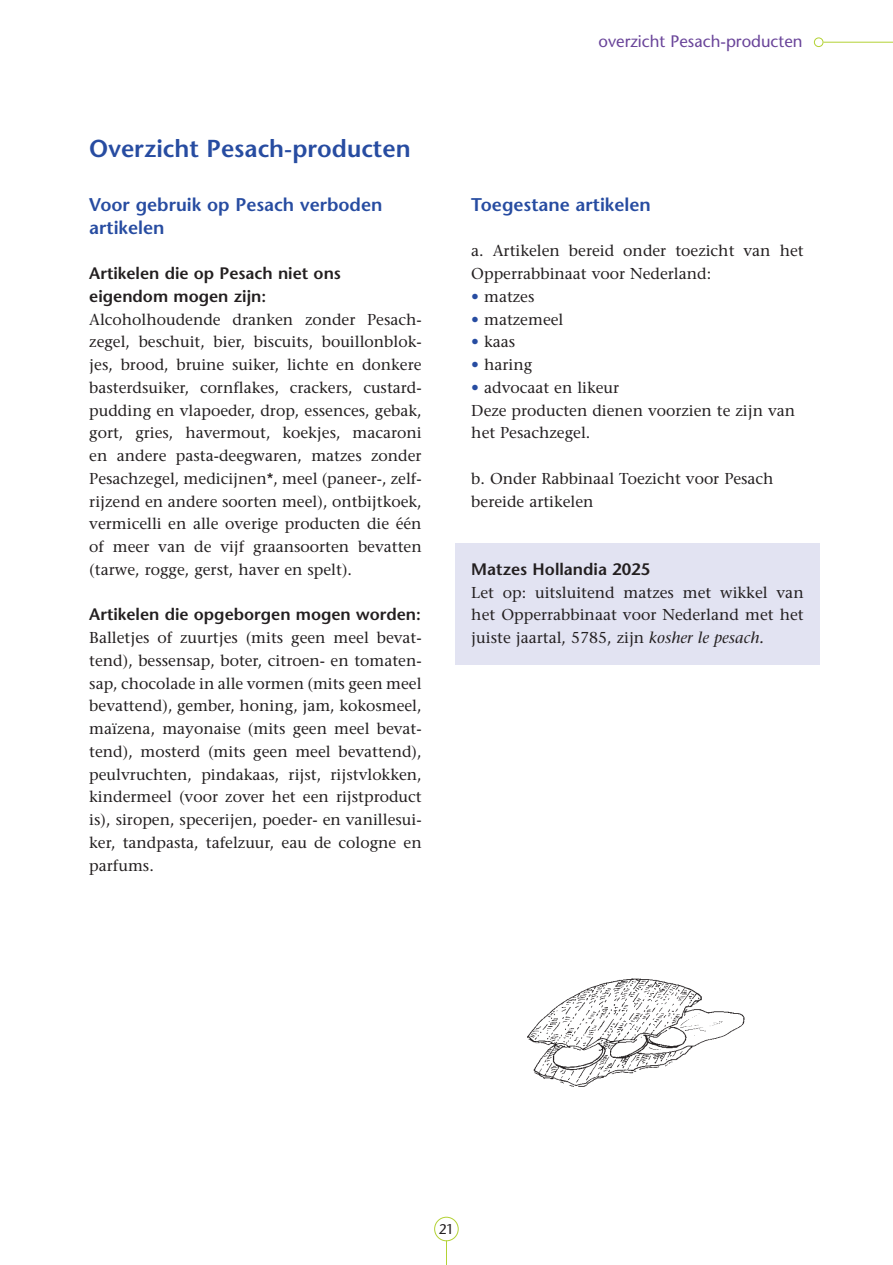
<style>
.page{position:relative;width:893px;height:1265px;background:#fff}
.page>*{position:absolute;margin:0;border:0;box-sizing:border-box;transform-origin:0 0}
.t1{font:600 24.5px "Stone Sans";color:#274ca1}
.t2{font:600 18.38px/22.8px "Stone Sans";color:#274ca1}
.t3{font:600 16.62px/22.8px "Stone Sans";color:#231f20}
.t4{font:16.62px "Stone Sans";color:#694499}
.t5{font:15.75px/22.8px "Stone Serif";color:#231f20;text-align:justify}
.t6{font:14px "Stone Sans";color:#231f20}
.s1{color:#274ca1}
.s2{font-style:italic}
</style>
<div class="page">
<div style="left:434px;top:1217px;width:25px;height:24px;border:1px solid #b3d234;border-radius:50%"></div>
<svg style="left:446px;top:1240px;width:1px;height:25px"></svg>
<hr style="left:823px;top:42px;width:70px;height:1px;background:#b3d234">
<div style="left:814px;top:37px;width:9px;height:10px;border:1px solid #b3d234;border-radius:50%"></div>
<div style="left:455px;top:543px;width:365px;height:122px;background:#e2e3f2"></div>
<img style="left:527px;top:978px;width:218px;height:109px">
<h1 class="t1" style="left:89px;top:134px;width:323px">Overzicht Pesach-producten</h1>
<p class="t2" style="left:89px;top:193px;width:295px">Voor gebruik op Pesach verboden artikelen</p>
<p class="t3" style="left:89px;top:262px;width:253px">Artikelen die op Pesach niet ons eigendom mogen zijn:</p>
<p class="t5" style="left:89px;top:308px;width:334px">Alcoholhoudende dranken zonder Pesach&shy;zegel, beschuit, bier, biscuits, bouillonblok&shy;jes, brood, bruine suiker, lichte en donkere basterdsuiker, cornflakes, crackers, custard&shy;pudding en vlapoeder, drop, essences, gebak, gort, gries, havermout, koekjes, macaroni en andere pasta-deegwaren, matzes zonder Pesachzegel, medicijnen*, meel (paneer-, zelf&shy;rijzend en andere soorten meel), ontbijtkoek, vermicelli en alle overige producten die één of meer van de vijf graansoorten bevatten (tarwe, rogge, gerst, haver en spelt).</p>
<p class="t3" style="left:89px;top:603px;width:333px">Artikelen die opgeborgen mogen worden:</p>
<p class="t5" style="left:89px;top:626px;width:334px">Balletjes of zuurtjes (mits geen meel bevat&shy;tend), bessensap, boter, citroen- en tomaten&shy;sap, chocolade in alle vormen (mits geen meel bevattend), gember, honing, jam, kokosmeel, maïzena, mayonaise (mits geen meel bevat&shy;tend), mosterd (mits geen meel bevattend), peulvruchten, pindakaas, rijst, rijstvlokken, kindermeel (voor zover het een rijstproduct is), siropen, specerijen, poeder- en vanillesui&shy;ker, tandpasta, tafelzuur, eau de cologne en parfums.</p>
<p class="t4" style="left:599px;top:31px;width:205px">overzicht Pesach-producten</p>
<p class="t2" style="left:471px;top:193px;width:181px">Toegestane artikelen</p>
<p class="t5" style="left:471px;top:240px;width:334px">a. Artikelen bereid onder toezicht van het<br>Opperrabbinaat voor Nederland:</p>
<p class="t5" style="left:471px;top:285px;width:65px"><span class="s1">•</span> matzes</p>
<p class="t5" style="left:471px;top:308px;width:94px"><span class="s1">•</span> matzemeel</p>
<p class="t5" style="left:471px;top:331px;width:45px"><span class="s1">•</span> kaas</p>
<p class="t5" style="left:471px;top:353px;width:62px"><span class="s1">•</span> haring</p>
<p class="t5" style="left:471px;top:376px;width:325px;text-align:left"><span class="s1">•</span> advocaat en likeur<br>Deze producten dienen voorzien te zijn van het Pesachzegel.</p>
<p class="t5" style="left:471px;top:467px;width:304px">b. Onder Rabbinaal Toezicht voor Pesach bereide artikelen</p>
<p class="t3" style="left:471px;top:558px;width:181px">Matzes Hollandia 2025</p>
<p class="t5" style="left:471px;top:581px;width:334px">Let op: uitsluitend matzes met wikkel van het Opperrabbinaat voor Nederland met het juiste jaartal, 5785, zijn <span class="s2">kosher le pesach.</span></p>
<p class="t6" style="left:439px;top:1220px;width:17px">21</p>
</div>
